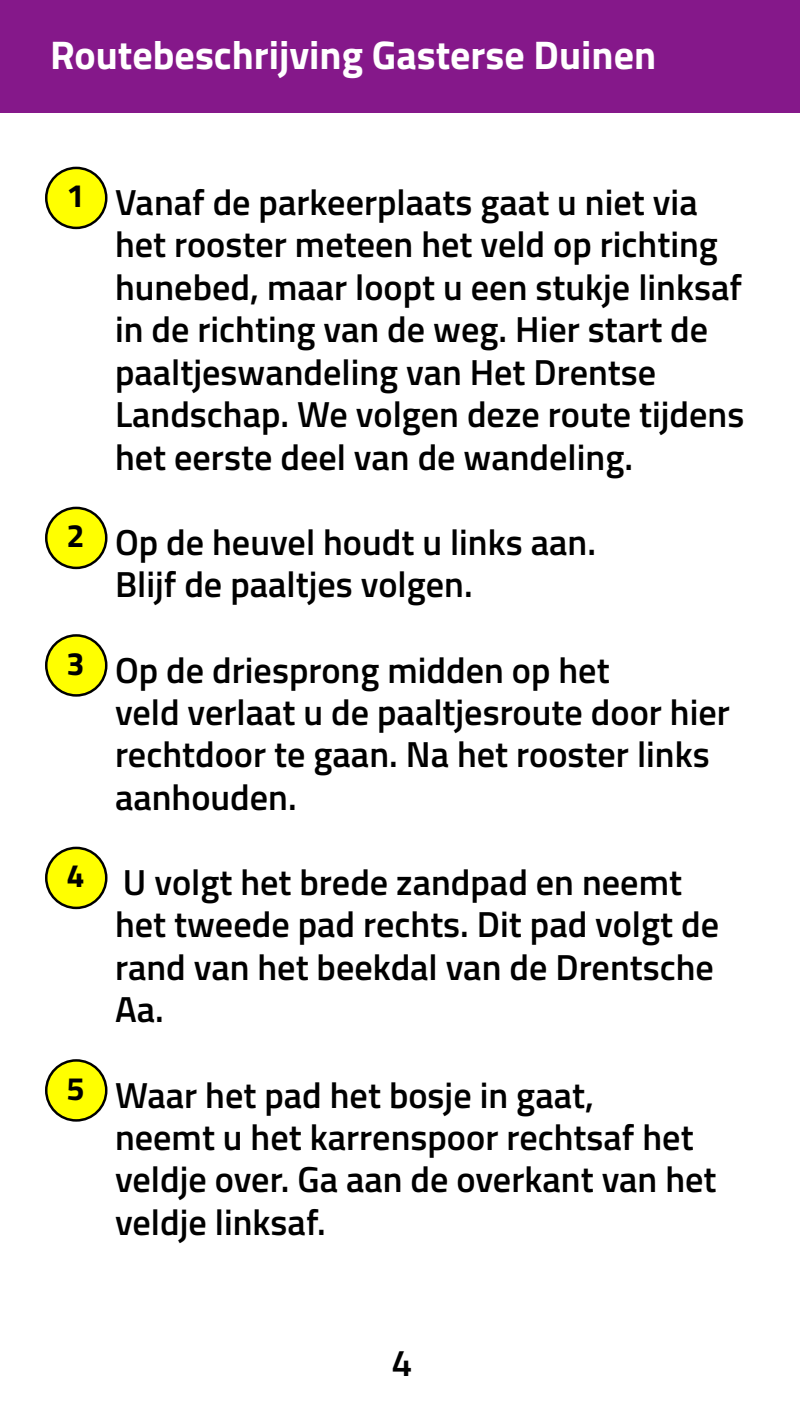
<style>
.page{position:relative;width:800px;height:1420px;background:#fff}
.page>*{position:absolute;margin:0;border:0;box-sizing:border-box;transform-origin:0 0}
.t1{font:700 40px "Titillium";color:#fff}
.t2{font:600 37.5px "Titillium";color:#000}
.t3{font:600 36.25px/42.5px "Titillium";color:#000}
</style>
<div class="page">
<div style="left:46px;top:168px;width:60px;height:60px;background:#ff0;border-radius:50%"></div>
<div style="left:45px;top:167px;width:63px;height:62px;border:2px solid #000;border-radius:50%"></div>
<div style="left:46px;top:508px;width:60px;height:60px;background:#ff0;border-radius:50%"></div>
<div style="left:45px;top:507px;width:63px;height:62px;border:2px solid #000;border-radius:50%"></div>
<div style="left:46px;top:635px;width:60px;height:60px;background:#ff0;border-radius:50%"></div>
<div style="left:45px;top:634px;width:63px;height:63px;border:2px solid #000;border-radius:50%"></div>
<div style="left:46px;top:848px;width:60px;height:60px;background:#ff0;border-radius:50%"></div>
<div style="left:45px;top:847px;width:63px;height:62px;border:2px solid #000;border-radius:50%"></div>
<div style="left:46px;top:1060px;width:60px;height:60px;background:#ff0;border-radius:50%"></div>
<div style="left:45px;top:1059px;width:63px;height:63px;border:2px solid #000;border-radius:50%"></div>
<div style="left:0;top:0;width:800px;height:112px;background:#85188a"></div>
<p class="t1" style="left:50px;top:24px;width:608px">Routebeschrijving Gasterse Duinen</p>
<p class="t3" style="left:115px;top:179px;width:631px;text-indent:-48px"><sup>1</sup> Vanaf de parkeerplaats gaat u niet via het rooster meteen het veld op richting hunebed, maar loopt u een stukje linksaf in de richting van de weg. Hier start de paaltjeswandeling van Het Drentse Landschap. We volgen deze route tijdens het eerste deel van de wandeling.</p>
<p class="t3" style="left:115px;top:519px;width:482px;text-indent:-48px"><sup>2</sup> Op de heuvel houdt u links aan.<br>Blijf de paaltjes volgen.</p>
<p class="t3" style="left:115px;top:647px;width:617px;text-indent:-48px"><sup>3</sup> Op de driesprong midden op het<br>veld verlaat u de paaltjesroute door hier rechtdoor te gaan. Na het rooster links aanhouden.</p>
<p class="t3" style="left:115px;top:859px;width:606px;text-indent:-48px"><sup>4</sup> U volgt het brede zandpad en neemt het tweede pad rechts. Dit pad volgt de rand van het beekdal van de Drentsche<br>Aa.</p>
<p class="t3" style="left:115px;top:1072px;width:603px;text-indent:-48px"><sup>5</sup> Waar het pad het bosje in gaat,<br>neemt u het karrenspoor rechtsaf het veldje over. Ga aan de overkant van het veldje linksaf.</p>
<p class="t2" style="left:391px;top:1335px;width:22px">4</p>
</div>
